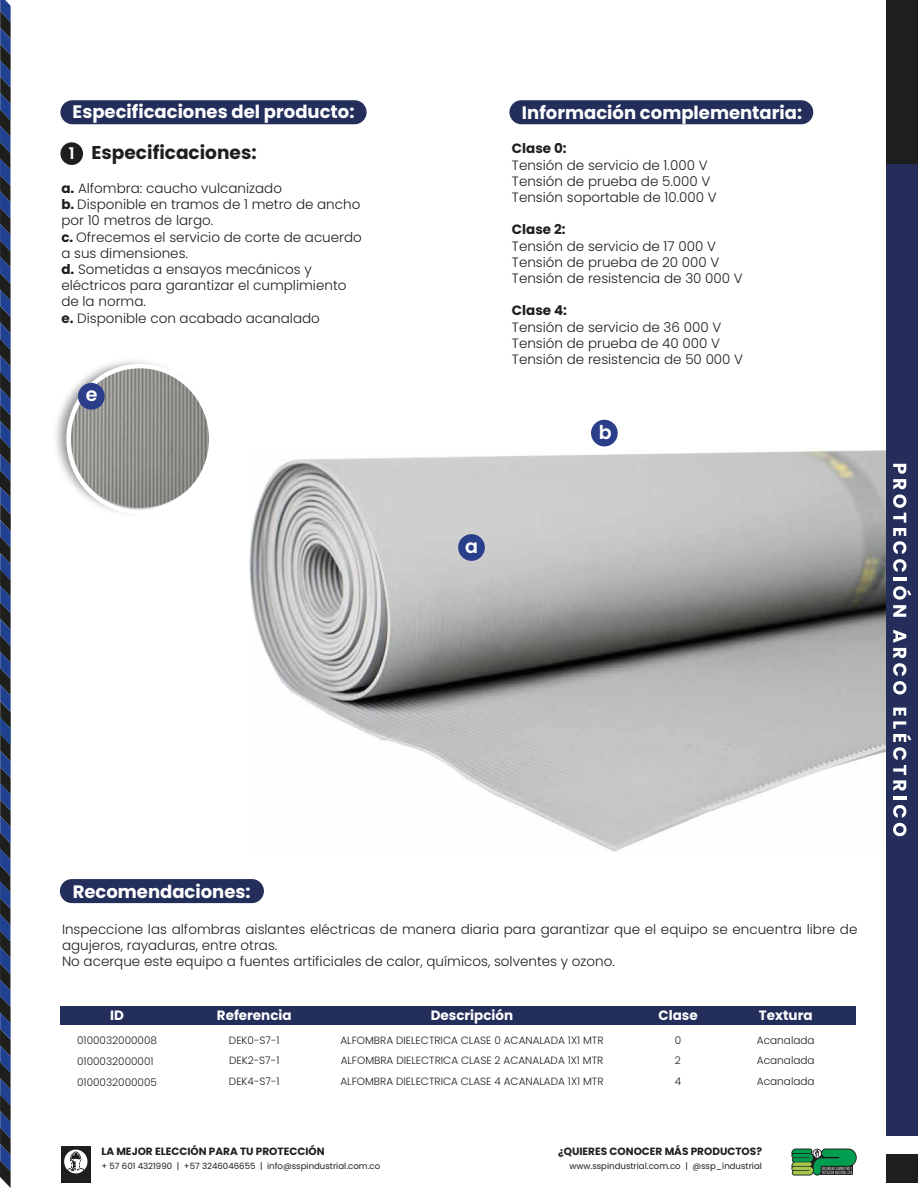
<style>
.page{position:relative;width:918px;height:1188px;background:#fff}
.page>*{position:absolute;margin:0;border:0;box-sizing:border-box;transform-origin:0 0}
.t1{font:600 19.05px "Poppins";color:#fff}
.t2{font:700 18.6px "Poppins";color:#1e1e1c}
.t3{font:700 18px "Poppins";color:#fff}
.t4{font:300 13.5px/16.2px "Poppins";color:#1e1e1c}
.t5{font:700 13.5px "Poppins";color:#fff}
.t6{font:700 13.5px "Poppins";color:#1e1e1c}
.t7{font:300 10.5px/20.2px "Poppins";color:#1e1e1c;text-align:justify}
.t8{font:700 10.5px "Poppins";color:#1f1f1d}
.t9{font:8.55px "Poppins";color:#1f1f1d}
.s1{font-weight:600;font-size:16.05px;color:#fff}
.s2{font-weight:700}
</style>
<div class="page">
<img style="left:250px;top:449px;width:636px;height:403px">
<div style="left:60px;top:100px;width:307px;height:24px;background:#232e5b;border-radius:12px"></div>
<div style="left:60px;top:879px;width:204px;height:24px;background:#232e5b;border-radius:12px"></div>
<div style="left:60px;top:1006px;width:796px;height:19px;background:#232e5b"></div>
<svg style="left:0;top:0;width:11px;height:1188px;background:#2c3c5f"></svg>
<div style="left:886px;top:0;width:32px;height:186px;background:#1e1e1c"></div>
<div style="left:886px;top:164px;width:32px;height:972px;background:#252e5a"></div>
<svg style="left:893px;top:464px;width:13px;height:108px"></svg>
<svg style="left:893px;top:578px;width:18px;height:39px"></svg>
<svg style="left:893px;top:630px;width:13px;height:64px"></svg>
<svg style="left:893px;top:708px;width:18px;height:91px"></svg>
<svg style="left:893px;top:805px;width:13px;height:31px"></svg>
<div style="left:886px;top:1155px;width:32px;height:28px;background:#1e1e1c"></div>
<div style="left:61px;top:1147px;width:29px;height:36px;background:#1e1f1d"></div>
<svg style="left:64px;top:1150px;width:23px;height:23px"></svg>
<svg style="left:791px;top:1149px;width:66px;height:27px;background:#3f8a59"></svg>
<div style="left:60px;top:142px;width:23px;height:23px;background:#1e1e1c;border-radius:50%"></div>
<div style="left:509px;top:100px;width:304px;height:24px;background:#232e5b;border-radius:12px"></div>
<img style="left:56px;top:361px;width:103px;height:110px">
<img style="left:64px;top:366px;width:144px;height:147px">
<div style="left:66px;top:364px;width:147px;height:150px;border:4px solid #fff;border-radius:50%"></div>
<div style="left:458px;top:534px;width:27px;height:27px;background:#2a3e8a;border-radius:50%"></div>
<div style="left:591px;top:420px;width:27px;height:26px;background:#2a3e8a;border-radius:50%"></div>
<div style="left:78px;top:383px;width:27px;height:27px;background:#2a3e8a;border-radius:50%"></div>
<h3 class="t3" style="left:73px;top:101px;width:283px">Especificaciones del producto:</h3>
<h2 class="t2" style="left:69px;top:142px;width:189px"><span class="s1">1</span> Especificaciones:</h2>
<p class="t4" style="left:61px;top:180px;width:302px"><span class="s2">a.</span> Alfombra: caucho vulcanizado<br><span class="s2">b.</span> Disponible en tramos de 1 metro de ancho por 10 metros de largo.<br><span class="s2">c.</span> Ofrecemos el servicio de corte de acuerdo a sus dimensiones.<br><span class="s2">d.</span> Sometidas a ensayos mecánicos y eléctricos para garantizar el cumplimiento de la norma.<br><span class="s2">e.</span> Disponible con acabado acanalado</p>
<h1 class="t1" style="left:86px;top:383px;width:13px">e</h1>
<h3 class="t3" style="left:522px;top:103px;width:282px">Información complementaria:</h3>
<p class="t6" style="left:512px;top:141px;width:56px">Clase 0:</p>
<p class="t4" style="left:512px;top:157px;width:206px">Tensión de servicio de 1.000 V<br>Tensión de prueba de 5.000 V<br>Tensión soportable de 10.000 V</p>
<p class="t6" style="left:512px;top:222px;width:55px">Clase 2:</p>
<p class="t4" style="left:512px;top:238px;width:232px">Tensión de servicio de 17 000 V<br>Tensión de prueba de 20 000 V<br>Tensión de resistencia de 30 000 V</p>
<p class="t6" style="left:512px;top:303px;width:57px">Clase 4:</p>
<p class="t4" style="left:512px;top:319px;width:233px">Tensión de servicio de 36 000 V<br>Tensión de prueba de 40 000 V<br>Tensión de resistencia de 50 000 V</p>
<h1 class="t1" style="left:599px;top:421px;width:14px">b</h1>
<h1 class="t1" style="left:465px;top:535px;width:14px">a</h1>
<h3 class="t3" style="left:73px;top:881px;width:179px">Recomendaciones:</h3>
<p class="t4" style="left:62px;top:921px;width:797px">Inspeccione las alfombras aislantes eléctricas de manera diaria para garantizar que el equipo se encuentra libre de agujeros, rayaduras, entre otras.<br>No acerque este equipo a fuentes artificiales de calor, químicos, solventes y ozono.</p>
<p class="t5" style="left:110px;top:1008px;width:15px">ID</p>
<p class="t5" style="left:217px;top:1008px;width:76px">Referencia</p>
<p class="t5" style="left:431px;top:1008px;width:84px">Descripción</p>
<p class="t5" style="left:659px;top:1008px;width:41px">Clase</p>
<p class="t5" style="left:759px;top:1008px;width:55px">Textura</p>
<p class="t7" style="left:77px;top:1030px;width:81px;line-height:21px;text-align:left">0100032000008<br>0100032000001<br>0100032000005</p>
<p class="t7" style="left:229px;top:1030px;width:52px">DEK0-S7-1<br>DEK2-S7-1<br>DEK4-S7-1</p>
<p class="t7" style="left:675px;top:1030px;width:8px">0<br>2<br>4</p>
<p class="t7" style="left:340px;top:1030px;width:265px">ALFOMBRA DIELECTRICA CLASE 0 ACANALADA 1X1 MTR ALFOMBRA DIELECTRICA CLASE 2 ACANALADA 1X1 MTR ALFOMBRA DIELECTRICA CLASE 4 ACANALADA 1X1 MTR</p>
<p class="t7" style="left:757px;top:1030px;width:59px">Acanalada Acanalada Acanalada</p>
<p class="t8" style="left:101px;top:1145px;width:225px">LA MEJOR ELECCIÓN PARA TU PROTECCIÓN</p>
<p class="t9" style="left:101px;top:1161px;width:280px">+ 57 601 4321990 | +57 3246046655 | info@sspindustrial.com.co</p>
<p class="t8" style="left:558px;top:1145px;width:205px">¿QUIERES CONOCER MÁS PRODUCTOS?</p>
<p class="t9" style="left:569px;top:1161px;width:194px">www.sspindustrial.com.co | @ssp_industrial</p>
</div>
